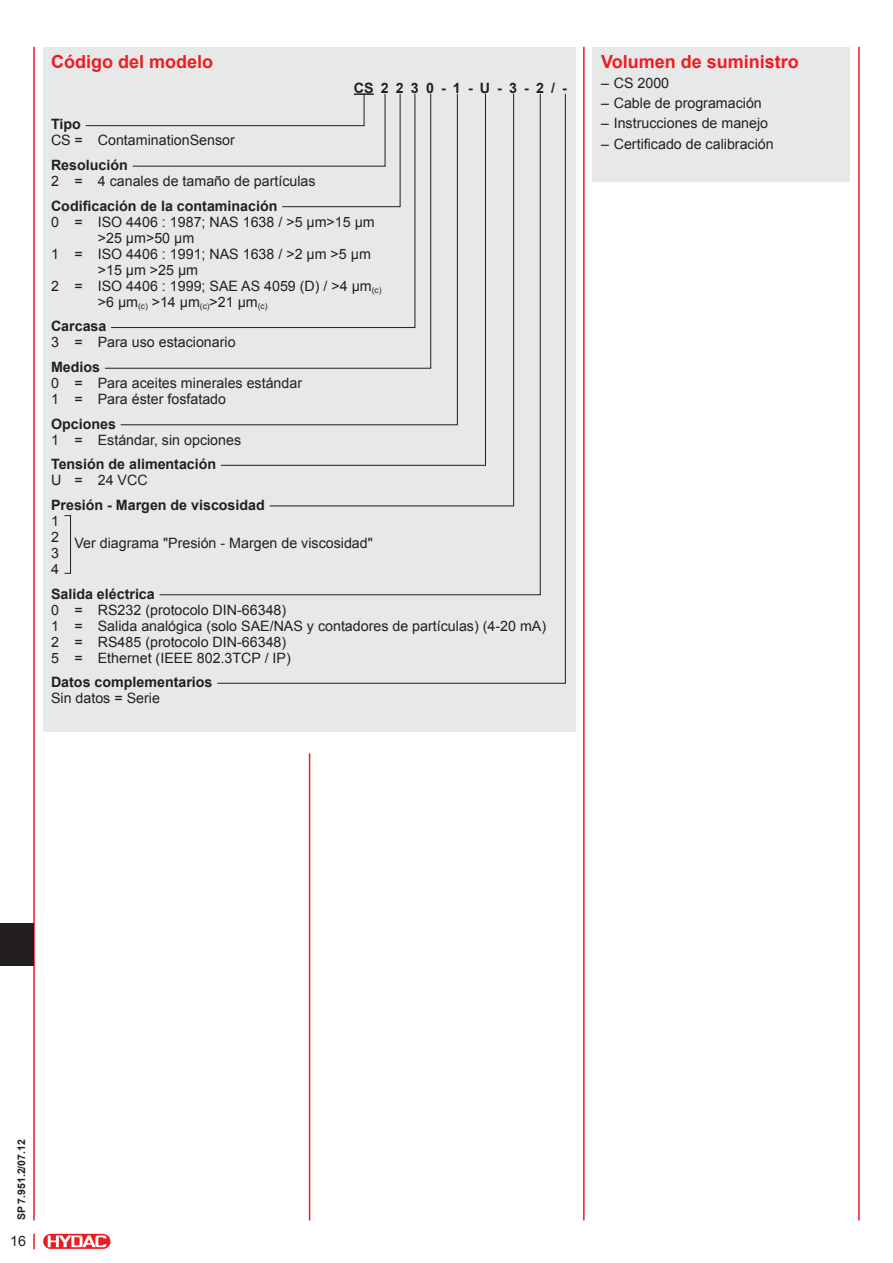
<style>
.page{position:relative;width:893px;height:1263px;background:#fff}
.page>*{position:absolute;margin:0;border:0;box-sizing:border-box;transform-origin:0 0}
.t1{font:700 18px "Arial";color:#ed1c24}
.t2{font:14.25px/16px "Arial";color:#231f20}
.t3{font:700 14.25px "Arial";color:#231f20}
.t4{font:700 10.5px "Arial";color:#231f20}
</style>
<div class="page">
<hr style="left:33px;top:47px;width:2px;height:1173px;background:#ed1c24">
<hr style="left:858px;top:47px;width:2px;height:1173px;background:#ed1c24">
<div style="left:43px;top:1233px;width:68px;height:16px;border:1px solid #fff;border-radius:8px"></div>
<svg style="left:43px;top:1234px;width:68px;height:15px"></svg>
<svg style="left:48px;top:1235px;width:58px;height:12px"></svg>
<svg style="left:33px;top:1234px;width:2px;height:15px"></svg>
<div style="left:0;top:923px;width:34px;height:42px;background:#231f20"></div>
<div style="left:43px;top:47px;width:532px;height:684px;background:#e7e8e8"></div>
<div style="left:64px;top:515px;width:7px;height:59px;border:1px solid #231f20"></div>
<svg style="left:217px;top:93px;width:349px;height:591px"></svg>
<hr style="left:583px;top:47px;width:2px;height:1173px;background:#ed1c24">
<hr style="left:309px;top:753px;width:1px;height:467px;background:#ed1c24">
<div style="left:592px;top:47px;width:258px;height:134px;background:#e7e8e8"></div>
<p class="t1" style="left:51px;top:50px;width:164px">Código del modelo</p>
<p class="t3" style="left:354px;top:78px;width:214px">CS2230-1-U-3-2/-</p>
<p class="t3" style="left:51px;top:115px;width:31px">Tipo</p>
<p class="t2" style="left:51px;top:133px;width:185px">CS = ContaminationSensor</p>
<p class="t3" style="left:51px;top:155px;width:78px">Resolución</p>
<p class="t2" style="left:51px;top:173px;width:266px">2 = 4 canales de tamaño de partículas</p>
<p class="t3" style="left:51px;top:196px;width:228px">Codificación de la contaminación</p>
<p class="t2" style="left:51px;top:214px;width:325px">0 = ISO 4406 : 1987; NAS 1638 / &gt;5 µm&gt;15 µm</p>
<p class="t2" style="left:98px;top:230px;width:98px">&gt;25 µm&gt;50 µm</p>
<p class="t2" style="left:51px;top:246px;width:321px">1 = ISO 4406 : 1991; NAS 1638 / &gt;2 µm &gt;5 µm</p>
<p class="t2" style="left:98px;top:262px;width:102px">&gt;15 µm &gt;25 µm</p>
<p class="t2" style="left:51px;top:278px;width:332px">2 = ISO 4406 : 1999; SAE AS 4059 (D) / &gt;4 µm<sub>(c)</sub></p>
<p class="t2" style="left:98px;top:294px;width:171px">&gt;6 µm<sub>(c)</sub> &gt;14 µm<sub>(c)</sub>&gt;21 µm<sub>(c)</sub></p>
<p class="t3" style="left:51px;top:317px;width:57px">Carcasa</p>
<p class="t2" style="left:51px;top:335px;width:186px">3 = Para uso estacionario</p>
<p class="t3" style="left:51px;top:357px;width:51px">Medios</p>
<p class="t2" style="left:51px;top:375px;width:253px">0 = Para aceites minerales estándar<br>1 = Para éster fosfatado</p>
<p class="t3" style="left:51px;top:414px;width:66px">Opciones</p>
<p class="t2" style="left:51px;top:432px;width:192px">1 = Estándar, sin opciones</p>
<p class="t3" style="left:51px;top:455px;width:167px">Tensión de alimentación</p>
<p class="t2" style="left:51px;top:472px;width:98px">U = 24 VCC</p>
<p class="t3" style="left:51px;top:495px;width:215px">Presión - Margen de viscosidad</p>
<p class="t2" style="left:51px;top:510px;width:323px;line-height:22px">1<br>2 Ver diagrama "Presión - Margen de viscosidad"</p>
<p class="t2" style="left:51px;top:545px;width:9px">3<br>4</p>
<p class="t3" style="left:51px;top:584px;width:105px">Salida eléctrica</p>
<p class="t2" style="left:51px;top:602px;width:497px">0 = RS232 (protocolo DIN-66348)<br>1 = Salida analógica (solo SAE/NAS y contadores de partículas) (4-20 mA)<br>2 = RS485 (protocolo DIN-66348)<br>5 = Ethernet (IEEE 802.3TCP / IP)</p>
<p class="t3" style="left:51px;top:672px;width:163px">Datos complementarios</p>
<p class="t2" style="left:51px;top:690px;width:110px">Sin datos = Serie</p>
<p class="t1" style="left:601px;top:50px;width:199px">Volumen de suministro</p>
<p class="t2" style="left:601px;top:76px;width:70px">– CS 2000</p>
<p class="t2" style="left:601px;top:96px;width:162px">– Cable de programación</p>
<p class="t2" style="left:601px;top:116px;width:169px">– Instrucciones de manejo</p>
<p class="t2" style="left:601px;top:136px;width:174px">– Certificado de calibración</p>
<p class="t4" style="left:14px;top:1220px;width:82px;rotate:-90deg">SP 7.951.2/07.12</p>
<p class="t2" style="left:10px;top:1233px;width:17px">16</p>
</div>
